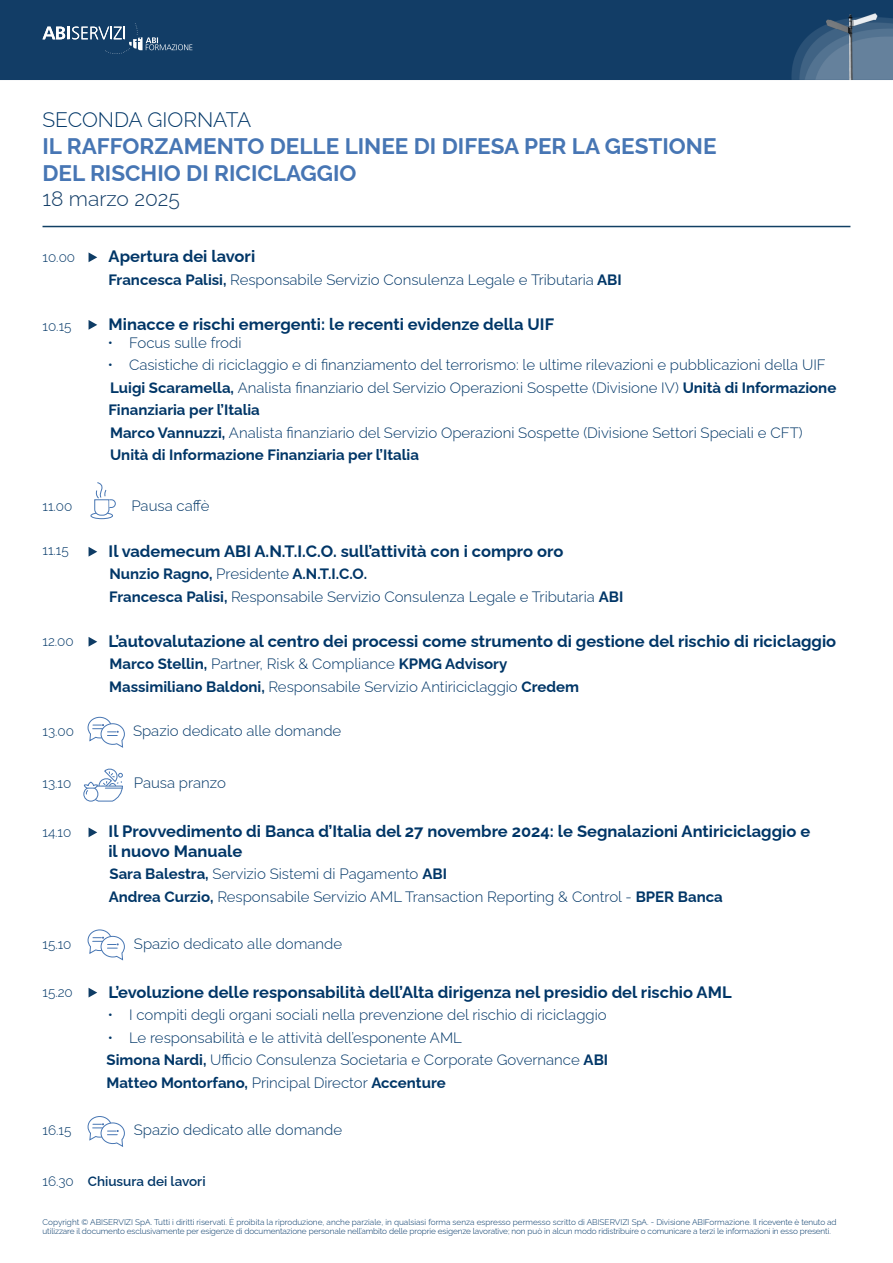
<style>
.page{position:relative;width:893px;height:1263px;background:#fff}
.page>*{position:absolute;margin:0;border:0;box-sizing:border-box;transform-origin:0 0}
.t1{font:700 22.5px/27px "Raleway";color:#4776b4}
.t2{font:300 21px "Raleway";color:#003667}
.t3{font:300 21px "Raleway";color:#103b65}
.t4{font:700 16.5px/19.5px "Raleway";color:#003667}
.t5{font:300 15px/22.5px "Raleway";color:#003667}
.t6{font:300 13.5px "Raleway";color:#003667}
.t7{font:600 13.5px "Raleway";color:#003667}
.t8{font:300 8.25px/9px "Raleway";letter-spacing:-.01em;color:#003667}
.s1{font-weight:700}
.s2{font-weight:300}
</style>
<div class="page">
<img style="left:0;top:0;width:893px;height:80px">
<svg style="left:43px;top:23px;width:149px;height:31px;background:#35597c"></svg>
<svg style="left:89px;top:252px;width:8px;height:10px"></svg>
<svg style="left:89px;top:320px;width:8px;height:10px"></svg>
<svg style="left:89px;top:547px;width:8px;height:10px"></svg>
<svg style="left:89px;top:637px;width:8px;height:10px"></svg>
<svg style="left:89px;top:827px;width:8px;height:10px"></svg>
<svg style="left:89px;top:988px;width:8px;height:9px"></svg>
<hr style="left:43px;top:226px;width:807px;height:1px;background:#114064">
<svg style="left:87px;top:716px;width:38px;height:32px"></svg>
<svg style="left:87px;top:929px;width:38px;height:32px"></svg>
<svg style="left:87px;top:1116px;width:38px;height:31px"></svg>
<div style="left:91px;top:512px;width:22px;height:7px;border:1px solid #4776b3;border-radius:50%"></div>
<svg style="left:94px;top:482px;width:22px;height:34px"></svg>
<div style="left:83px;top:787px;width:15px;height:14px;border:1px solid #4776b3;border-radius:50%"></div>
<svg style="left:84px;top:768px;width:39px;height:34px"></svg>
<h2 class="t2" style="left:43px;top:103px;width:210px">SECONDA GIORNATA</h2>
<h1 class="t1" style="left:43px;top:130px;width:676px">IL RAFFORZAMENTO DELLE LINEE DI DIFESA PER LA GESTIONE<br>DEL RISCHIO DI RICICLAGGIO</h1>
<h2 class="t3" style="left:43px;top:182px;width:139px">18 marzo 2025</h2>
<p class="t6" style="left:43px;top:246px;width:34px">10.00</p>
<p class="t6" style="left:43px;top:315px;width:30px">10.15</p>
<p class="t4" style="left:109px;top:245px;width:148px">Apertura dei lavori</p>
<p class="t5" style="left:108px;top:266px;width:515px"><span class="s1">Francesca Palisi,</span> Responsabile Servizio Consulenza Legale e Tributaria <span class="s1">ABI</span></p>
<p class="t4" style="left:109px;top:312px;width:447px">Minacce e rischi emergenti: le recenti evidenze della UIF</p>
<p class="t5" style="left:108px;top:329px;width:135px">• Focus sulle frodi</p>
<p class="t5" style="left:108px;top:352px;width:730px">• Casistiche di riciclaggio e di finanziamento del terrorismo: le ultime rilevazioni e pubblicazioni della UIF <span class="s1">Luigi Scaramella,</span> Analista finanziario del Servizio Operazioni Sospette (Divisione IV) <span class="s1">Unità di Informazione Finanziaria per l’Italia<br>Marco Vannuzzi,</span> Analista finanziario del Servizio Operazioni Sospette (Divisione Settori Speciali e CFT)<br><span class="s1">Unità di Informazione Finanziaria per l’Italia</span></p>
<p class="t6" style="left:43px;top:496px;width:31px">11.00</p>
<p class="t5" style="left:131px;top:493px;width:80px">Pausa caffè</p>
<p class="t6" style="left:43px;top:539px;width:28px">11.15</p>
<p class="t6" style="left:43px;top:630px;width:33px">12.00</p>
<p class="t4" style="left:109px;top:539px;width:456px">Il vademecum ABI A.N.T.I.C.O. sull’attività con i compro oro</p>
<p class="t5" style="left:109px;top:561px;width:516px"><span class="s1">Nunzio Ragno,</span> Presidente <span class="s1">A.N.T.I.C.O.<br>Francesca Palisi,</span> Responsabile Servizio Consulenza Legale e Tributaria <span class="s1">ABI</span></p>
<p class="t4" style="left:109px;top:629px;width:729px">L’autovalutazione al centro dei processi come strumento di gestione del rischio di riciclaggio</p>
<p class="t5" style="left:109px;top:651px;width:471px"><span class="s1">Marco Stellin,</span> Partner, Risk &amp; Compliance <span class="s1">KPMG Advisory<br>Massimiliano Baldoni,</span> Responsabile Servizio Antiriciclaggio <span class="s1">Credem</span></p>
<p class="t6" style="left:43px;top:720px;width:33px">13.00</p>
<p class="t5" style="left:133px;top:718px;width:210px">Spazio dedicato alle domande</p>
<p class="t6" style="left:43px;top:772px;width:30px">13.10</p>
<p class="t5" style="left:134px;top:770px;width:94px">Pausa pranzo</p>
<p class="t6" style="left:43px;top:821px;width:30px">14.10</p>
<p class="t4" style="left:108px;top:820px;width:703px">Il Provvedimento di Banca d’Italia del 27 novembre 2024: le Segnalazioni Antiriciclaggio e il nuovo Manuale</p>
<p class="t5" style="left:109px;top:861px;width:615px"><span class="s1">Sara Balestra,</span> Servizio Sistemi di Pagamento <span class="s1">ABI<br>Andrea Curzio,</span> Responsabile Servizio AML Transaction Reporting &amp; Control - <span class="s1">BPER Banca</span></p>
<p class="t6" style="left:43px;top:933px;width:30px">15.10</p>
<p class="t5" style="left:134px;top:930px;width:210px">Spazio dedicato alle domande</p>
<p class="t6" style="left:43px;top:981px;width:32px">15.20</p>
<p class="t4" style="left:109px;top:980px;width:624px">L’evoluzione delle responsabilità dell’Alta dirigenza nel presidio del rischio AML</p>
<p class="t5" style="left:108px;top:1002px;width:500px">• I compiti degli organi sociali nella prevenzione del rischio di riciclaggio</p>
<p class="t5" style="left:107px;top:1024px;width:503px">• Le responsabilità e le attività dell’esponente AML<br><span class="s1">Simona Nardi,</span> Ufficio Consulenza Societaria e Corporate Governance <span class="s1">ABI<br>Matteo Montorfano,</span> Principal Director <span class="s1">Accenture</span></p>
<p class="t6" style="left:43px;top:1120px;width:30px">16.15</p>
<p class="t5" style="left:134px;top:1117px;width:210px">Spazio dedicato alle domande</p>
<p class="t7" style="left:43px;top:1170px;width:165px"><span class="s2">16.30</span> Chiusura dei lavori</p>
<p class="t8" style="left:43px;top:1216px;width:796px">Copyright © ABISERVIZI SpA. Tutti i diritti riservati. È proibita la riproduzione, anche parziale, in qualsiasi forma senza espresso permesso scritto di ABISERVIZI SpA. - Divisione ABIFormazione. Il ricevente è tenuto ad utilizzare il documento esclusivamente per esigenze di documentazione personale nell’ambito delle proprie esigenze lavorative; non può in alcun modo ridistribuire o comunicare a terzi le informazioni in esso presenti.</p>
</div>
